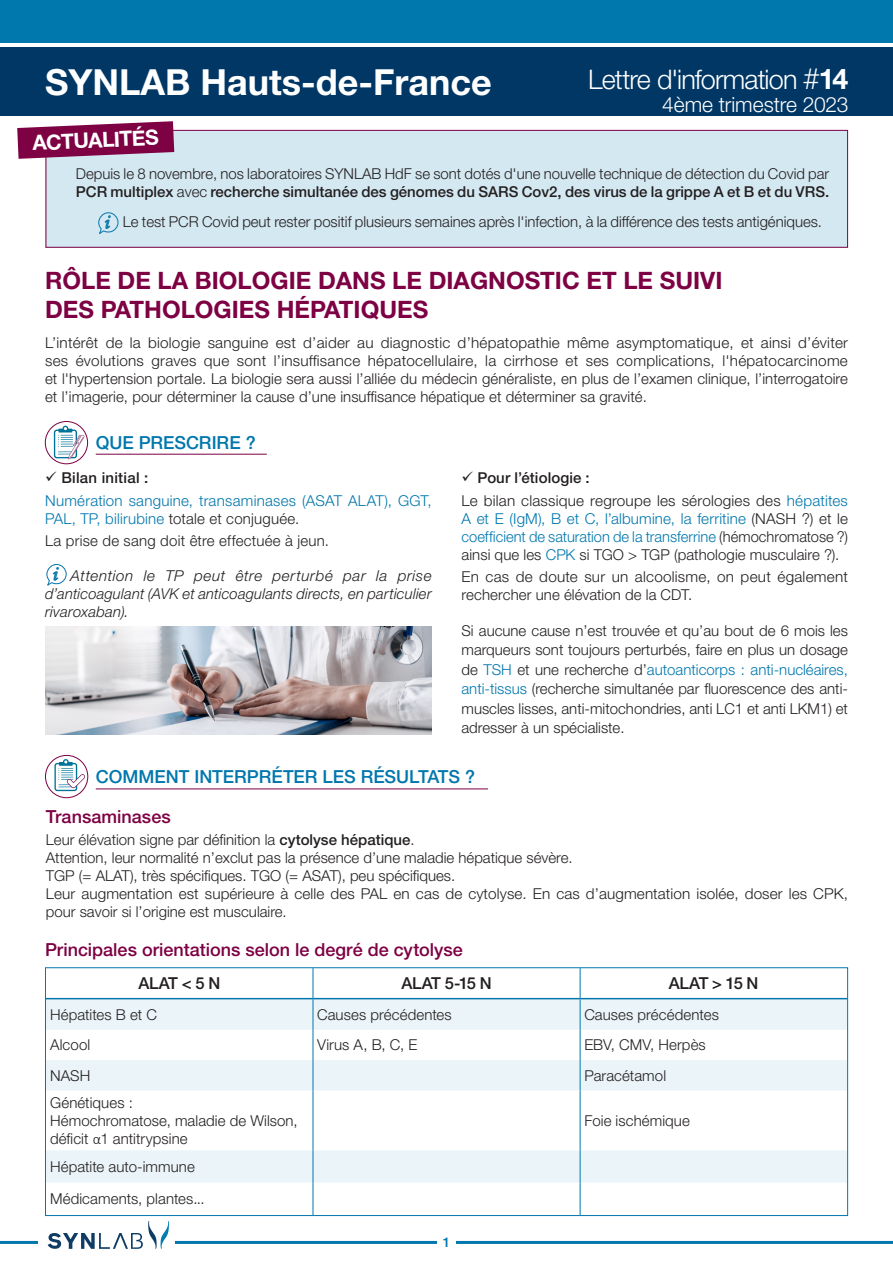
<style>
.page{position:relative;width:893px;height:1263px;background:#fff}
.page>*{position:absolute;margin:0;border:0;box-sizing:border-box;transform-origin:0 0}
.t1{font:700 36px "Helvetica Neue LT Std";color:#fff}
.Issue_N{font:300 27px "Helvetica Neue LT Std";letter-spacing:-.035em;color:#fff}
.Headline_16_pt{font:700 24px/28.8px "Helvetica Neue LT Std";color:#7d0143}
.Issue_N-2{font:300 21px "Helvetica Neue LT Std";letter-spacing:-.005em;color:#fff}
.Headline_16_pt-2{font:700 21px "Helvetica Neue LT Std";color:#fff}
.t2{font:20.1px "Monotype Corsiva";color:#127baf}
.Body_Text__Regular_-_Justify{font:500 18px "Helvetica Neue LT Std";color:#7d0143}
.Body_Text__Regular_-_Justify-2{font:500 18px "Helvetica Neue LT Std";color:#0077ad}
.Issue_N-3{font:500 16.5px "Helvetica Neue LT Std";letter-spacing:-.02em;color:#231f20}
.Body_Text__Regular_-_Justify-3{font:300 15px/18px "Helvetica Neue LT Std";color:#231f20}
.Issue_N-4{font:300 15px/18px "Helvetica Neue LT Std";letter-spacing:.005em;color:#231f20}
.Body_Text__Regular_-_Justify-4{font:italic 300 15px/18px "Helvetica Neue LT Std";letter-spacing:.015em;color:#231f20;text-align:justify}
.Body_Text__Regular_-_Justify-5{font:300 15px/18px "Helvetica Neue LT Std";letter-spacing:.015em;color:#0077ad}
.Body_Text__Regular_-_Justify-6{font:500 15px "Helvetica Neue LT Std";letter-spacing:.01em;color:#231f20}
.Issue_N-5{font:500 13.5px "Helvetica Neue LT Std";color:#0077ad}
.s1{font-family:"Roboto";font-size:28.5px}
.s2{font-weight:700;font-size:28.5px}
.s3{font-weight:500}
.s4{color:#231f20}
.s5{color:#0077ad}
.s6{font-family:"Calibri"}
</style>
<div class="page">
<div style="left:0;top:0;width:893px;height:43px;background:#0077ad"></div>
<div style="left:0;top:48px;width:893px;height:68px;background:#003765"></div>
<div style="left:45px;top:131px;width:802px;height:117px;background:#d4e8f1"></div>
<div style="left:46px;top:130px;width:802px;height:118px;border:1px solid #7d0143"></div>
<hr style="left:0;top:1241px;width:893px;height:3px;background:#0077ad">
<div style="left:38px;top:1220px;width:136px;height:31px;background:#fff"></div>
<svg style="left:48px;top:1221px;width:121px;height:28px"></svg>
<div style="left:437px;top:1235px;width:19px;height:14px;background:#fff"></div>
<svg style="left:17px;top:121px;width:157px;height:38px"></svg>
<img style="left:45px;top:626px;width:387px;height:108px">
<svg style="left:47px;top:999px;width:799px;height:183px;fill:#eff6f9"></svg>
<hr style="left:46px;top:998px;width:267px;height:1px;background:#0077ad">
<hr style="left:580px;top:998px;width:267px;height:1px;background:#0077ad">
<hr style="left:313px;top:999px;width:1px;height:31px;background:#0077ad">
<hr style="left:580px;top:999px;width:1px;height:31px;background:#0077ad">
<hr style="left:313px;top:1030px;width:1px;height:30px;background:#0077ad">
<hr style="left:580px;top:1030px;width:1px;height:30px;background:#0077ad">
<hr style="left:313px;top:1060px;width:1px;height:30px;background:#0077ad">
<hr style="left:580px;top:1060px;width:1px;height:30px;background:#0077ad">
<hr style="left:313px;top:1090px;width:1px;height:60px;background:#0077ad">
<hr style="left:580px;top:1090px;width:1px;height:60px;background:#0077ad">
<hr style="left:313px;top:1150px;width:1px;height:32px;background:#0077ad">
<hr style="left:580px;top:1150px;width:1px;height:32px;background:#0077ad">
<hr style="left:313px;top:1182px;width:1px;height:33px;background:#0077ad">
<hr style="left:580px;top:1182px;width:1px;height:33px;background:#0077ad">
<hr style="left:313px;top:968px;width:1px;height:30px;background:#0077ad">
<hr style="left:580px;top:968px;width:1px;height:30px;background:#0077ad">
<hr style="left:313px;top:998px;width:267px;height:1px;background:#0077ad">
<div style="left:45px;top:967px;width:803px;height:249px;border:1px solid #0077ad"></div>
<svg style="left:46px;top:564px;width:21px;height:22px"></svg>
<hr style="left:96px;top:454px;width:171px;height:1px;background:#7d0143">
<hr style="left:96px;top:788px;width:392px;height:1px;background:#7d0143">
<div style="left:45px;top:421px;width:43px;height:43px;border:1px solid #7d0143;border-radius:50%"></div>
<svg style="left:54px;top:426px;width:31px;height:34px"></svg>
<div style="left:45px;top:755px;width:43px;height:43px;border:1px solid #7d0143;border-radius:50%"></div>
<svg style="left:54px;top:759px;width:31px;height:32px"></svg>
<svg style="left:98px;top:212px;width:21px;height:22px"></svg>
<p class="t1" style="left:45px;top:60px;width:448px">SYNLAB Hauts-de-France</p>
<p class="Headline_16_pt-2" style="left:32px;top:130px;width:128px;rotate:-3deg">ACTUALITÉS</p>
<p class="Issue_N" style="left:588px;top:63px;width:262px">Lettre d'information <span class="s1">#</span><span class="s2">14</span></p>
<p class="Issue_N-2" style="left:662px;top:92px;width:188px">4ème trimestre 2023</p>
<p class="Body_Text__Regular_-_Justify-3" style="left:76px;top:165px;width:755px">Depuis le 8 novembre, nos laboratoires SYNLAB HdF se sont dotés d'une nouvelle technique de détection du Covid par<br><span class="s3">PCR multiplex</span> avec <span class="s3">recherche simultanée des génomes du SARS Cov2, des virus de la grippe A et B et du VRS.</span></p>
<p class="Body_Text__Regular_-_Justify-3" style="left:123px;top:212px;width:701px">Le test PCR Covid peut rester positif plusieurs semaines après l'infection, à la différence des tests antigéniques.</p>
<p class="t2" style="left:104px;top:210px;width:6px">i</p>
<p class="Headline_16_pt" style="left:45px;top:266px;width:679px">RÔLE DE LA BIOLOGIE DANS LE DIAGNOSTIC ET LE SUIVI<br>DES PATHOLOGIES HÉPATIQUES</p>
<p class="Body_Text__Regular_-_Justify-3" style="left:45px;top:334px;width:804px;text-align:justify">L’intérêt de la biologie sanguine est d’aider au diagnostic d’hépatopathie même asymptomatique, et ainsi d’éviter ses évolutions graves que sont l’insuffisance hépatocellulaire, la cirrhose et ses complications, l'hépatocarcinome et l'hypertension portale. La biologie sera aussi l’alliée du médecin généraliste, en plus de l’examen clinique, l’interrogatoire et l’imagerie, pour déterminer la cause d’une insuffisance hépatique et déterminer sa gravité.</p>
<p class="Body_Text__Regular_-_Justify-2" style="left:96px;top:432px;width:162px">QUE PRESCRIRE ?</p>
<p class="Body_Text__Regular_-_Justify-6" style="left:45px;top:469px;width:105px">✓ Bilan initial :</p>
<p class="Body_Text__Regular_-_Justify-5" style="left:45px;top:491px;width:388px">Numération sanguine, transaminases (ASAT ALAT), GGT,<br>PAL, TP, bilirubine <span class="s4">totale et conjuguée.</span></p>
<p class="Body_Text__Regular_-_Justify-3" style="left:45px;top:531px;width:285px">La prise de sang doit être effectuée à jeun.</p>
<p class="Body_Text__Regular_-_Justify-4" style="left:45px;top:567px;width:388px;text-indent:26px">Attention le TP peut être perturbé par la prise d’anticoagulant (AVK et anticoagulants directs, en particulier rivaroxaban).</p>
<p class="t2" style="left:52px;top:562px;width:6px">i</p>
<p class="Body_Text__Regular_-_Justify-6" style="left:461px;top:469px;width:130px">✓ Pour l’étiologie :</p>
<p class="Body_Text__Regular_-_Justify-3" style="left:461px;top:491px;width:388px;text-align:justify">Le bilan classique regroupe les sérologies des <span class="s5">hépatites A et E (IgM), B et C, l’albumine, la ferritine</span> (NASH ?) et le <span class="s5">coefficient de saturation de la transferrine</span> (hémochromatose ?) ainsi que les <span class="s5">CPK</span> si TGO &gt; TGP (pathologie musculaire ?).</p>
<p class="Body_Text__Regular_-_Justify-3" style="left:461px;top:567px;width:388px">En cas de doute sur un alcoolisme, on peut également rechercher une élévation de la CDT.</p>
<p class="Body_Text__Regular_-_Justify-3" style="left:461px;top:620px;width:388px;line-height:19.5px;text-align:justify">Si aucune cause n’est trouvée et qu’au bout de 6 mois les marqueurs sont toujours perturbés, faire en plus un dosage de <span class="s5">TSH</span> et une recherche d’<span class="s5">autoanticorps : anti-nucléaires, anti-tissus</span> (recherche simultanée par fluorescence des anti&shy;muscles lisses, anti-mitochondries, anti LC1 et anti LKM1) et adresser à un spécialiste.</p>
<p class="Body_Text__Regular_-_Justify-2" style="left:96px;top:766px;width:381px">COMMENT INTERPRÉTER LES RÉSULTATS ?</p>
<p class="Body_Text__Regular_-_Justify" style="left:46px;top:806px;width:126px">Transaminases</p>
<p class="Body_Text__Regular_-_Justify-3" style="left:46px;top:831px;width:370px">Leur élévation signe par définition la <span class="s3">cytolyse hépatique</span>.</p>
<p class="Body_Text__Regular_-_Justify-3" style="left:46px;top:849px;width:528px">Attention, leur normalité n’exclut pas la présence d’une maladie hépatique sévère.</p>
<p class="Body_Text__Regular_-_Justify-3" style="left:46px;top:867px;width:411px">TGP (= ALAT), très spécifiques. TGO (= ASAT), peu spécifiques.</p>
<p class="Body_Text__Regular_-_Justify-3" style="left:46px;top:885px;width:804px">Leur augmentation est supérieure à celle des PAL en cas de cytolyse. En cas d’augmentation isolée, doser les CPK, pour savoir si l’origine est musculaire.</p>
<p class="Body_Text__Regular_-_Justify" style="left:45px;top:938px;width:419px">Principales orientations selon le degré de cytolyse</p>
<p class="Issue_N-3" style="left:138px;top:973px;width:83px">ALAT &lt; 5 N</p>
<p class="Issue_N-3" style="left:401px;top:973px;width:92px">ALAT 5-15 N</p>
<p class="Issue_N-3" style="left:669px;top:973px;width:91px">ALAT &gt; 15 N</p>
<p class="Issue_N-4" style="left:50px;top:1005px;width:108px">Hépatites B et C</p>
<p class="Issue_N-4" style="left:317px;top:1005px;width:136px">Causes précédentes</p>
<p class="Issue_N-4" style="left:584px;top:1005px;width:136px">Causes précédentes</p>
<p class="Issue_N-4" style="left:50px;top:1036px;width:42px">Alcool</p>
<p class="Issue_N-4" style="left:317px;top:1036px;width:102px">Virus A, B, C, E</p>
<p class="Issue_N-4" style="left:584px;top:1036px;width:123px">EBV, CMV, Herpès</p>
<p class="Issue_N-4" style="left:50px;top:1066px;width:42px">NASH</p>
<p class="Issue_N-4" style="left:584px;top:1066px;width:83px">Paracétamol</p>
<p class="Issue_N-4" style="left:50px;top:1093px;width:249px">Génétiques :<br>Hémochromatose, maladie de Wilson, déficit <span class="s6">α</span>1 antitrypsine</p>
<p class="Issue_N-4" style="left:584px;top:1111px;width:107px">Foie ischémique</p>
<p class="Issue_N-4" style="left:50px;top:1157px;width:146px">Hépatite auto-immune</p>
<p class="Issue_N-4" style="left:50px;top:1189px;width:156px">Médicaments, plantes...</p>
<p class="Issue_N-5" style="left:443px;top:1234px;width:9px">1</p>
</div>
